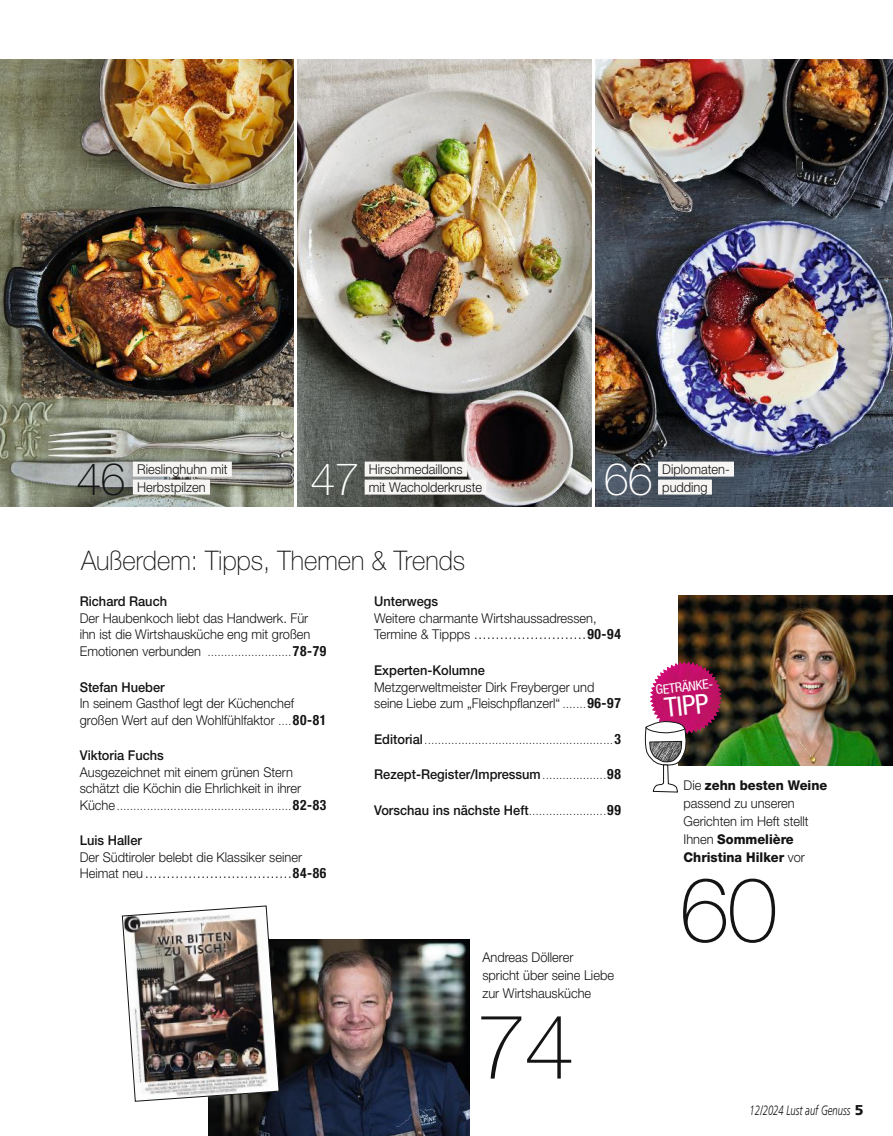
<style>
.page{position:relative;width:893px;height:1136px;background:#fff}
.page>*{position:absolute;margin:0;border:0;box-sizing:border-box;transform-origin:0 0}
.t1{font:100 90px "MSC Helvetica Neue LT Pro";color:#131413}
.t2{font:100 45px "MSC Helvetica Neue LT Pro";color:#fff}
.t3{font:100 45px "MSC Helvetica Neue LT Pro";color:#131413}
.t4{font:100 27px "MSC Helvetica Neue LT Pro";color:#131413;scale:.95 1}
.t5{font:condensed 27px "MSC Helvetica Neue LT Pro";color:#fff;scale:1.05 1}
.t6{font:300 13.5px/18px "MSC Helvetica Neue LT Pro";color:#131413;scale:.95 1}
.t7{font:500 13.5px "MSC Helvetica Neue LT Pro";color:#131413;scale:.95 1}
.t8{font:italic 300 13.5px "MSC Frutiger LT Pro";color:#131413;scale:.7 1}
.t9{font:condensed 13.2px "MSC Helvetica Neue LT Pro";color:#fff;scale:1.05 1}
.t10{font:300 10.5px "MSC Helvetica Neue LT Pro";color:#131413;scale:.95 1}
.s1{font-size:13.5px}
.s2{font-weight:700;font-stretch:condensed;font-size:14.25px}
.s3{font-size:10.5px}
.s4{font-weight:500;font-size:13.5px}
.s5{font-weight:300;font-size:10.5px}
.s6{font-weight:800}
.s7{font-weight:900;font-style:normal;font-size:14.25px}
</style>
<div class="page">
<img style="left:595px;top:60px;width:298px;height:446px">
<img style="left:298px;top:60px;width:293px;height:446px">
<img style="left:0;top:60px;width:293px;height:446px">
<img style="left:209px;top:939px;width:261px;height:196px">
<img style="left:122px;top:905px;width:158px;height:196px">
<div style="left:133px;top:461px;width:99px;height:15px;background:#f6f5f4"></div>
<div style="left:133px;top:479px;width:77px;height:15px;background:#f6f5f4"></div>
<div style="left:365px;top:461px;width:102px;height:15px;background:#f6f5f4"></div>
<div style="left:365px;top:479px;width:121px;height:15px;background:#f6f5f4"></div>
<div style="left:658px;top:461px;width:76px;height:15px;background:#f6f5f4"></div>
<div style="left:658px;top:479px;width:54px;height:15px;background:#f6f5f4"></div>
<img style="left:678px;top:595px;width:215px;height:170px">
<svg style="left:644px;top:661px;width:78px;height:131px"></svg>
<h2 class="t3" style="left:77px;top:452px;width:51px">46</h2>
<p class="t6" style="left:137px;top:460px;width:97px">Rieslinghuhn mit<br>Herbstpilzen</p>
<h2 class="t2" style="left:310px;top:452px;width:51px">47</h2>
<p class="t6" style="left:369px;top:460px;width:121px">Hirschmedaillons mit Wacholderkruste</p>
<h2 class="t2" style="left:604px;top:452px;width:51px">66</h2>
<p class="t6" style="left:662px;top:460px;width:72px">Diplomaten&shy;pudding</p>
<h3 class="t4" style="left:81px;top:544px;width:406px">Außerdem: Tipps, Themen &amp; Trends</h3>
<p class="t7" style="left:80px;top:593px;width:94px">Richard Rauch</p>
<p class="t6" style="left:80px;top:609px;width:244px;line-height:16.5px">Der Haubenkoch liebt das Handwerk. Für ihn ist die Wirtshausküche eng mit großen</p>
<p class="t10" style="left:80px;top:645px;width:261px"><span class="s1">Emotionen verbunden</span> .........................<span class="s2">78-79</span></p>
<p class="t7" style="left:80px;top:678px;width:91px">Stefan Hueber</p>
<p class="t6" style="left:80px;top:694px;width:261px;line-height:16.5px">In seinem Gasthof legt der Küchenchef großen Wert auf den Wohlfühlfaktor <span class="s3">....</span> <span class="s2">80-81</span></p>
<p class="t7" style="left:80px;top:747px;width:90px">Viktoria Fuchs</p>
<p class="t6" style="left:80px;top:763px;width:235px;line-height:16.5px">Ausgezeichnet mit einem grünen Stern schätzt die Köchin die Ehrlichkeit in ihrer</p>
<p class="t10" style="left:80px;top:799px;width:261px"><span class="s1">Küche</span>....................................................<span class="s2">82-83</span></p>
<p class="t7" style="left:80px;top:832px;width:67px">Luis Haller</p>
<p class="t6" style="left:80px;top:848px;width:261px;line-height:16.5px">Der Südtiroler belebt die Klassiker seiner<br>Heimat neu ..................................<span class="s2">84-86</span></p>
<p class="t7" style="left:374px;top:593px;width:69px">Unterwegs</p>
<p class="t6" style="left:374px;top:609px;width:261px;line-height:16.5px">Weitere charmante Wirtshaussadressen,<br>Termine &amp; Tippps ..........................<span class="s2">90-94</span></p>
<p class="t7" style="left:374px;top:662px;width:118px">Experten-Kolumne</p>
<p class="t6" style="left:374px;top:678px;width:261px;line-height:16.5px">Metzgerweltmeister Dirk Freyberger und seine Liebe zum „Fleischpflanzerl“ <span class="s3">.......</span> <span class="s2">96-97</span></p>
<p class="t10" style="left:374px;top:733px;width:261px"><span class="s4">Editorial</span> ........................................................<span class="s2">3</span></p>
<p class="t7" style="left:374px;top:766px;width:261px">Rezept-Register/Impressum <span class="s5">...................</span><span class="s2">98</span></p>
<p class="t10" style="left:374px;top:804px;width:261px"><span class="s4">Vorschau ins nächste Heft</span>.......................<span class="s2">99</span></p>
<p class="t6" style="left:482px;top:947px;width:140px">Andreas Döllerer spricht über seine Liebe zur Wirtshausküche</p>
<h1 class="t1" style="left:476px;top:992px;width:100px">74</h1>
<p class="t9" style="left:655px;top:681px;width:58px;rotate:-6deg">GETRÄNKE-</p>
<h3 class="t5" style="left:663px;top:691px;width:44px;rotate:-6deg">TIPP</h3>
<p class="t6" style="left:684px;top:776px;width:153px">Die <span class="s6">zehn besten Weine </span>passend zu unseren<br>Gerichten im Heft stellt<br>Ihnen <span class="s6">Sommelière<br>Christina Hilker</span> vor</p>
<h1 class="t1" style="left:679px;top:856px;width:100px">60</h1>
<p class="t8" style="left:750px;top:1101px;width:164px">12/2024 Lust auf Genuss <span class="s7">5</span></p>
</div>
